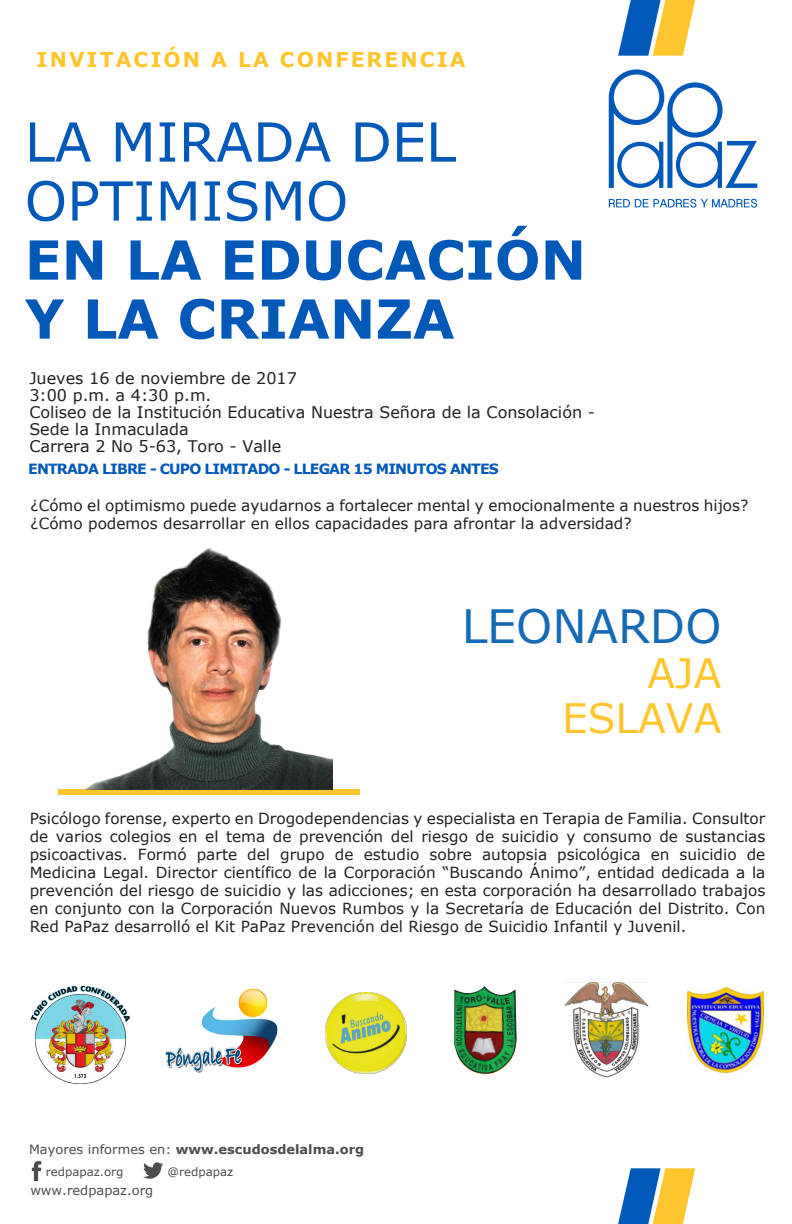
<style>
.page{position:relative;width:792px;height:1224px;background:#fff}
.page>*{position:absolute;margin:0;border:0;box-sizing:border-box;transform-origin:0 0}
.t1{font:700 53.9px/59px "Verdana";color:#0058b8}
.t2{font:53.9px/59px "Verdana";color:#0058b8}
.t3{font:45.9px "Verdana";color:#146ab4}
.t4{font:40.6px/44.8px "Verdana";color:#ffc52d;text-align:right}
.t5{font:700 20.4px "Verdana";letter-spacing:.1em;color:#ffc52d}
.t6{font:16px/17px "Verdana";color:#231f20}
.t7{font:15.3px/17.9px "Verdana";color:#231f20;text-align:justify}
.t8{font:700 14.1px "Verdana";letter-spacing:-.06em;color:#0058b8}
.t9{font:700 12.8px "Verdana";color:#4d4c4d}
.t10{font:12.8px "Verdana";color:#4d4c4d}
.t11{font:11.6px "Verdana";color:#4d4c4d}
.s1{font-weight:400}
</style>
<div class="page">
<svg style="left:618px;top:0;width:77px;height:56px"></svg>
<svg style="left:618px;top:1168px;width:77px;height:56px"></svg>
<svg style="left:32px;top:1161px;width:9px;height:20px"></svg>
<svg style="left:143px;top:1162px;width:20px;height:17px"></svg>
<div style="left:58px;top:789px;width:302px;height:5px;background:#ffc52d"></div>
<svg style="left:609px;top:69px;width:148px;height:119px"></svg>
<svg style="left:609px;top:199px;width:148px;height:9px"></svg>
<img style="left:86px;top:548px;width:246px;height:241px">
<img style="left:325px;top:993px;width:81px;height:81px">
<img style="left:30px;top:985px;width:101px;height:99px">
<img style="left:165px;top:988px;width:113px;height:85px">
<img style="left:688px;top:988px;width:76px;height:85px">
<img style="left:565px;top:983px;width:83px;height:95px">
<img style="left:454px;top:986px;width:63px;height:89px">
<h3 class="t5" style="left:37px;top:45px;width:431px">INVITACIÓN A LA CONFERENCIA</h3>
<h1 class="t2" style="left:25px;top:112px;width:433px">LA MIRADA DEL<br>OPTIMISMO</h1>
<h1 class="t1" style="left:25px;top:229px;width:563px">EN LA EDUCACIÓN<br>Y LA CRIANZA</h1>
<p class="t6" style="left:29px;top:369px;width:567px">Jueves 16 de noviembre de 2017<br>3:00 p.m. a 4:30 p.m.<br>Coliseo de la Institución Educativa Nuestra Señora de la Consolación - Sede la Inmaculada<br>Carrera 2 No 5-63, Toro - Valle</p>
<p class="t8" style="left:28px;top:459px;width:472px">ENTRADA LIBRE - CUPO LIMITADO - LLEGAR 15 MINUTOS ANTES</p>
<p class="t7" style="left:30px;top:496px;width:720px">¿Cómo el optimismo puede ayudarnos a fortalecer mental y emocionalmente a nuestros hijos? ¿Cómo podemos desarrollar en ellos capacidades para afrontar la adversidad?</p>
<h2 class="t3" style="left:462px;top:595px;width:261px">LEONARDO</h2>
<h3 class="t4" style="left:562px;top:650px;width:161px">AJA<br>ESLAVA</h3>
<p class="t7" style="left:30px;top:810px;width:737px">Psicólogo forense, experto en Drogodependencias y especialista en Terapia de Familia. Consultor de varios colegios en el tema de prevención del riesgo de suicidio y consumo de sustancias psicoactivas. Formó parte del grupo de estudio sobre autopsia psicológica en suicidio de Medicina Legal. Director científico de la Corporación “Buscando Ánimo”, entidad dedicada a la prevención del riesgo de suicidio y las adicciones; en esta corporación ha desarrollado trabajos en conjunto con la Corporación Nuevos Rumbos y la Secretaría de Educación del Distrito. Con Red PaPaz desarrolló el Kit PaPaz Prevención del Riesgo de Suicidio Infantil y Juvenil.</p>
<p class="t9" style="left:29px;top:1140px;width:337px"><span class="s1">Mayores informes en:</span> www.escudosdelalma.org</p>
<p class="t11" style="left:46px;top:1164px;width:79px">redpapaz.org</p>
<p class="t11" style="left:168px;top:1164px;width:67px">@redpapaz</p>
<p class="t10" style="left:30px;top:1182px;width:125px">www.redpapaz.org</p>
</div>
